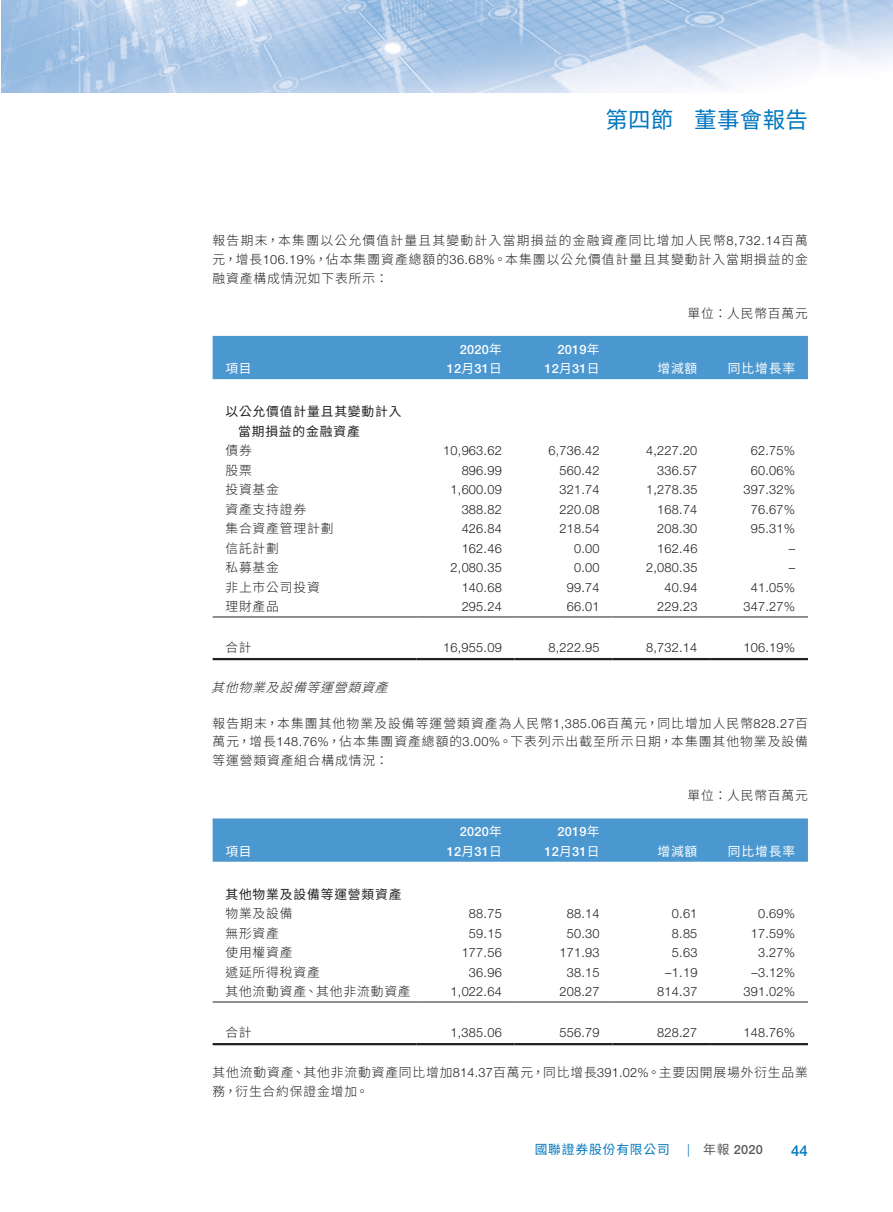
<style>
.page{position:relative;width:893px;height:1212px;background:#fff}
.page>*{position:absolute;margin:0;border:0;box-sizing:border-box;transform-origin:0 0}
.t1{font:22.5px "Source Han Sans TC";letter-spacing:.015em;color:#0077bf}
.t2{font:500 15px "Helvetica Neue LT Std";color:#0077bf}
.Body_Text{font:300 12.75px/18.8px "Source Han Sans TC";letter-spacing:.07em;color:#231f20;text-align:justify}
.Body_Text-2{font:300 12.75px "Helvetica Neue LT Std";letter-spacing:.02em;color:#231f20}
.Body_Text-3{font:500 12.75px "Helvetica Neue LT Std";letter-spacing:.02em;color:#fff}
.Body_Text-4{font:12.75px/19.5px "Source Han Sans TC";letter-spacing:.07em;color:#231f20}
.Body_Text-5{font:12.75px "Source Han Sans TC";letter-spacing:.07em;color:#fff}
.Heading_5{font:italic 300 12.75px "Source Han Sans TC";color:#231f20}
.t3{font:12.75px "Source Han Sans TC";letter-spacing:.065em;color:#0077bf}
.t4{font:500 12.75px "Helvetica Neue LT Std";color:#57585a}
.s1{font-family:"Helvetica Neue LT Std"}
.s2{font-family:"Source Han Sans TC";font-weight:400}
.s3{font-weight:300;color:#0077bf}
</style>
<div class="page">
<img style="left:1px;top:0;width:892px;height:93px">
<div style="left:213px;top:336px;width:595px;height:43px;background:#4b97d0"></div>
<hr style="left:213px;top:616px;width:204px;height:1px;background:#231f20">
<hr style="left:417px;top:616px;width:97px;height:1px;background:#231f20">
<hr style="left:514px;top:616px;width:98px;height:1px;background:#231f20">
<hr style="left:612px;top:616px;width:98px;height:1px;background:#231f20">
<hr style="left:710px;top:616px;width:98px;height:1px;background:#231f20">
<hr style="left:213px;top:658px;width:204px;height:2px;background:#231f20">
<hr style="left:417px;top:658px;width:97px;height:2px;background:#231f20">
<hr style="left:514px;top:658px;width:98px;height:2px;background:#231f20">
<hr style="left:612px;top:658px;width:98px;height:2px;background:#231f20">
<hr style="left:710px;top:658px;width:98px;height:2px;background:#231f20">
<div style="left:213px;top:818px;width:595px;height:44px;background:#4b97d0"></div>
<hr style="left:213px;top:1001px;width:204px;height:1px;background:#231f20">
<hr style="left:417px;top:1001px;width:97px;height:1px;background:#231f20">
<hr style="left:514px;top:1001px;width:98px;height:1px;background:#231f20">
<hr style="left:612px;top:1001px;width:98px;height:1px;background:#231f20">
<hr style="left:710px;top:1001px;width:98px;height:1px;background:#231f20">
<hr style="left:213px;top:1043px;width:204px;height:2px;background:#231f20">
<hr style="left:417px;top:1043px;width:97px;height:2px;background:#231f20">
<hr style="left:514px;top:1043px;width:98px;height:2px;background:#231f20">
<hr style="left:612px;top:1043px;width:98px;height:2px;background:#231f20">
<hr style="left:710px;top:1043px;width:98px;height:2px;background:#231f20">
<h1 class="t1" style="left:605px;top:107px;width:204px">第四節　董事會報告</h1>
<p class="Body_Text" style="left:213px;top:231px;width:597px">報告期末，本集團以公允價值計量且其變動計入當期損益的金融資產同比增加人民幣<span class="s1">8,732.14</span>百萬元，增長<span class="s1">106.19%</span>，佔本集團資產總額的<span class="s1">36.68%</span>。本集團以公允價值計量且其變動計入當期損益的金融資產構成情況如下表所示：</p>
<p class="Body_Text" style="left:687px;top:304px;width:122px">單位：人民幣百萬元</p>
<p class="Body_Text-5" style="left:225px;top:361px;width:28px">項目</p>
<p class="Body_Text-3" style="left:460px;top:342px;width:44px">2020<span class="s2">年</span></p>
<p class="Body_Text-3" style="left:447px;top:361px;width:56px">12<span class="s2">月</span>31<span class="s2">日</span></p>
<p class="Body_Text-3" style="left:558px;top:342px;width:44px">2019<span class="s2">年</span></p>
<p class="Body_Text-3" style="left:545px;top:361px;width:56px">12<span class="s2">月</span>31<span class="s2">日</span></p>
<p class="Body_Text-5" style="left:657px;top:361px;width:41px">增減額</p>
<p class="Body_Text-5" style="left:728px;top:361px;width:69px">同比增長率</p>
<p class="Body_Text-4" style="left:238px;top:402px;width:165px;text-indent:-13px">以公允價值計量且其變動計入當期損益的金融資產</p>
<p class="Body_Text" style="left:225px;top:441px;width:28px">債券</p>
<p class="Body_Text-2" style="left:443px;top:443px;width:60px">10,963.62</p>
<p class="Body_Text-2" style="left:548px;top:443px;width:53px">6,736.42</p>
<p class="Body_Text-2" style="left:646px;top:443px;width:53px">4,227.20</p>
<p class="Body_Text-2" style="left:751px;top:443px;width:46px">62.75%</p>
<p class="Body_Text" style="left:225px;top:461px;width:28px">股票</p>
<p class="Body_Text-2" style="left:462px;top:462px;width:42px">896.99</p>
<p class="Body_Text-2" style="left:559px;top:462px;width:42px">560.42</p>
<p class="Body_Text-2" style="left:657px;top:462px;width:42px">336.57</p>
<p class="Body_Text-2" style="left:751px;top:462px;width:46px">60.06%</p>
<p class="Body_Text" style="left:225px;top:480px;width:55px">投資基金</p>
<p class="Body_Text-2" style="left:451px;top:482px;width:53px">1,600.09</p>
<p class="Body_Text-2" style="left:559px;top:482px;width:42px">321.74</p>
<p class="Body_Text-2" style="left:646px;top:482px;width:53px">1,278.35</p>
<p class="Body_Text-2" style="left:743px;top:482px;width:53px">397.32%</p>
<p class="Body_Text" style="left:225px;top:500px;width:82px">資產支持證券</p>
<p class="Body_Text-2" style="left:462px;top:501px;width:42px">388.82</p>
<p class="Body_Text-2" style="left:559px;top:501px;width:42px">220.08</p>
<p class="Body_Text-2" style="left:657px;top:501px;width:42px">168.74</p>
<p class="Body_Text-2" style="left:751px;top:501px;width:46px">76.67%</p>
<p class="Body_Text" style="left:225px;top:519px;width:110px">集合資產管理計劃</p>
<p class="Body_Text-2" style="left:462px;top:521px;width:42px">426.84</p>
<p class="Body_Text-2" style="left:559px;top:521px;width:42px">218.54</p>
<p class="Body_Text-2" style="left:657px;top:521px;width:42px">208.30</p>
<p class="Body_Text-2" style="left:751px;top:521px;width:46px">95.31%</p>
<p class="Body_Text" style="left:225px;top:539px;width:55px">信託計劃</p>
<p class="Body_Text-2" style="left:462px;top:540px;width:42px">162.46</p>
<p class="Body_Text-2" style="left:574px;top:540px;width:27px">0.00</p>
<p class="Body_Text-2" style="left:657px;top:540px;width:42px">162.46</p>
<p class="Body_Text-2" style="left:789px;top:540px;width:8px">–</p>
<p class="Body_Text" style="left:225px;top:558px;width:55px">私募基金</p>
<p class="Body_Text-2" style="left:451px;top:560px;width:53px">2,080.35</p>
<p class="Body_Text-2" style="left:574px;top:560px;width:27px">0.00</p>
<p class="Body_Text-2" style="left:646px;top:560px;width:53px">2,080.35</p>
<p class="Body_Text-2" style="left:789px;top:560px;width:8px">–</p>
<p class="Body_Text" style="left:225px;top:578px;width:96px">非上市公司投資</p>
<p class="Body_Text-2" style="left:462px;top:579px;width:42px">140.68</p>
<p class="Body_Text-2" style="left:567px;top:579px;width:34px">99.74</p>
<p class="Body_Text-2" style="left:665px;top:579px;width:34px">40.94</p>
<p class="Body_Text-2" style="left:751px;top:579px;width:46px">41.05%</p>
<p class="Body_Text" style="left:225px;top:597px;width:55px">理財產品</p>
<p class="Body_Text-2" style="left:462px;top:599px;width:42px">295.24</p>
<p class="Body_Text-2" style="left:567px;top:599px;width:34px">66.01</p>
<p class="Body_Text-2" style="left:657px;top:599px;width:42px">229.23</p>
<p class="Body_Text-2" style="left:743px;top:599px;width:53px">347.27%</p>
<p class="Body_Text" style="left:225px;top:638px;width:28px">合計</p>
<p class="Body_Text-2" style="left:443px;top:640px;width:60px">16,955.09</p>
<p class="Body_Text-2" style="left:548px;top:640px;width:53px">8,222.95</p>
<p class="Body_Text-2" style="left:646px;top:640px;width:53px">8,732.14</p>
<p class="Body_Text-2" style="left:743px;top:640px;width:53px">106.19%</p>
<p class="Heading_5" style="left:211px;top:680px;width:187px">其他物業及設備等運營類資產</p>
<p class="Body_Text" style="left:213px;top:714px;width:597px">報告期末，本集團其他物業及設備等運營類資產為人民幣<span class="s1">1,385.06</span>百萬元，同比增加人民幣<span class="s1">828.27</span>百萬元，增長<span class="s1">148.76%</span>，佔本集團資產總額的<span class="s1">3.00%</span>。下表列示出截至所示日期，本集團其他物業及設備等運營類資產組合構成情況：</p>
<p class="Body_Text" style="left:687px;top:787px;width:122px">單位：人民幣百萬元</p>
<p class="Body_Text-5" style="left:225px;top:844px;width:28px">項目</p>
<p class="Body_Text-3" style="left:460px;top:824px;width:44px">2020<span class="s2">年</span></p>
<p class="Body_Text-3" style="left:447px;top:844px;width:56px">12<span class="s2">月</span>31<span class="s2">日</span></p>
<p class="Body_Text-3" style="left:558px;top:824px;width:44px">2019<span class="s2">年</span></p>
<p class="Body_Text-3" style="left:545px;top:844px;width:56px">12<span class="s2">月</span>31<span class="s2">日</span></p>
<p class="Body_Text-5" style="left:657px;top:844px;width:41px">增減額</p>
<p class="Body_Text-5" style="left:728px;top:844px;width:69px">同比增長率</p>
<p class="Body_Text-4" style="left:225px;top:885px;width:178px">其他物業及設備等運營類資產</p>
<p class="Body_Text" style="left:225px;top:904px;width:69px">物業及設備</p>
<p class="Body_Text-2" style="left:469px;top:906px;width:34px">88.75</p>
<p class="Body_Text-2" style="left:567px;top:906px;width:34px">88.14</p>
<p class="Body_Text-2" style="left:672px;top:906px;width:27px">0.61</p>
<p class="Body_Text-2" style="left:758px;top:906px;width:39px">0.69%</p>
<p class="Body_Text" style="left:225px;top:924px;width:55px">無形資產</p>
<p class="Body_Text-2" style="left:469px;top:925px;width:34px">59.15</p>
<p class="Body_Text-2" style="left:567px;top:925px;width:34px">50.30</p>
<p class="Body_Text-2" style="left:672px;top:925px;width:27px">8.85</p>
<p class="Body_Text-2" style="left:751px;top:925px;width:46px">17.59%</p>
<p class="Body_Text" style="left:225px;top:943px;width:69px">使用權資產</p>
<p class="Body_Text-2" style="left:462px;top:945px;width:42px">177.56</p>
<p class="Body_Text-2" style="left:559px;top:945px;width:42px">171.93</p>
<p class="Body_Text-2" style="left:672px;top:945px;width:27px">5.63</p>
<p class="Body_Text-2" style="left:758px;top:945px;width:39px">3.27%</p>
<p class="Body_Text" style="left:225px;top:963px;width:96px">遞延所得稅資產</p>
<p class="Body_Text-2" style="left:469px;top:964px;width:34px">36.96</p>
<p class="Body_Text-2" style="left:567px;top:964px;width:34px">38.15</p>
<p class="Body_Text-2" style="left:665px;top:964px;width:34px">–1.19</p>
<p class="Body_Text-2" style="left:751px;top:964px;width:45px">–3.12%</p>
<p class="Body_Text" style="left:225px;top:982px;width:187px">其他流動資產、其他非流動資產</p>
<p class="Body_Text-2" style="left:451px;top:984px;width:53px">1,022.64</p>
<p class="Body_Text-2" style="left:559px;top:984px;width:42px">208.27</p>
<p class="Body_Text-2" style="left:657px;top:984px;width:42px">814.37</p>
<p class="Body_Text-2" style="left:743px;top:984px;width:53px">391.02%</p>
<p class="Body_Text" style="left:225px;top:1023px;width:28px">合計</p>
<p class="Body_Text-2" style="left:451px;top:1025px;width:53px">1,385.06</p>
<p class="Body_Text-2" style="left:559px;top:1025px;width:42px">556.79</p>
<p class="Body_Text-2" style="left:657px;top:1025px;width:42px">828.27</p>
<p class="Body_Text-2" style="left:743px;top:1025px;width:53px">148.76%</p>
<p class="Body_Text" style="left:213px;top:1064px;width:597px">其他流動資產、其他非流動資產同比增加<span class="s1">814.37</span>百萬元，同比增長<span class="s1">391.02%</span>。主要因開展場外衍生品業務，衍生合約保證金增加。</p>
<p class="t3" style="left:535px;top:1142px;width:137px">國聯證券股份有限公司</p>
<p class="t4" style="left:687px;top:1142px;width:77px"><span class="s3">|</span> <span class="s2">年報</span> 2020</p>
<p class="t2" style="left:791px;top:1142px;width:18px">44</p>
</div>
